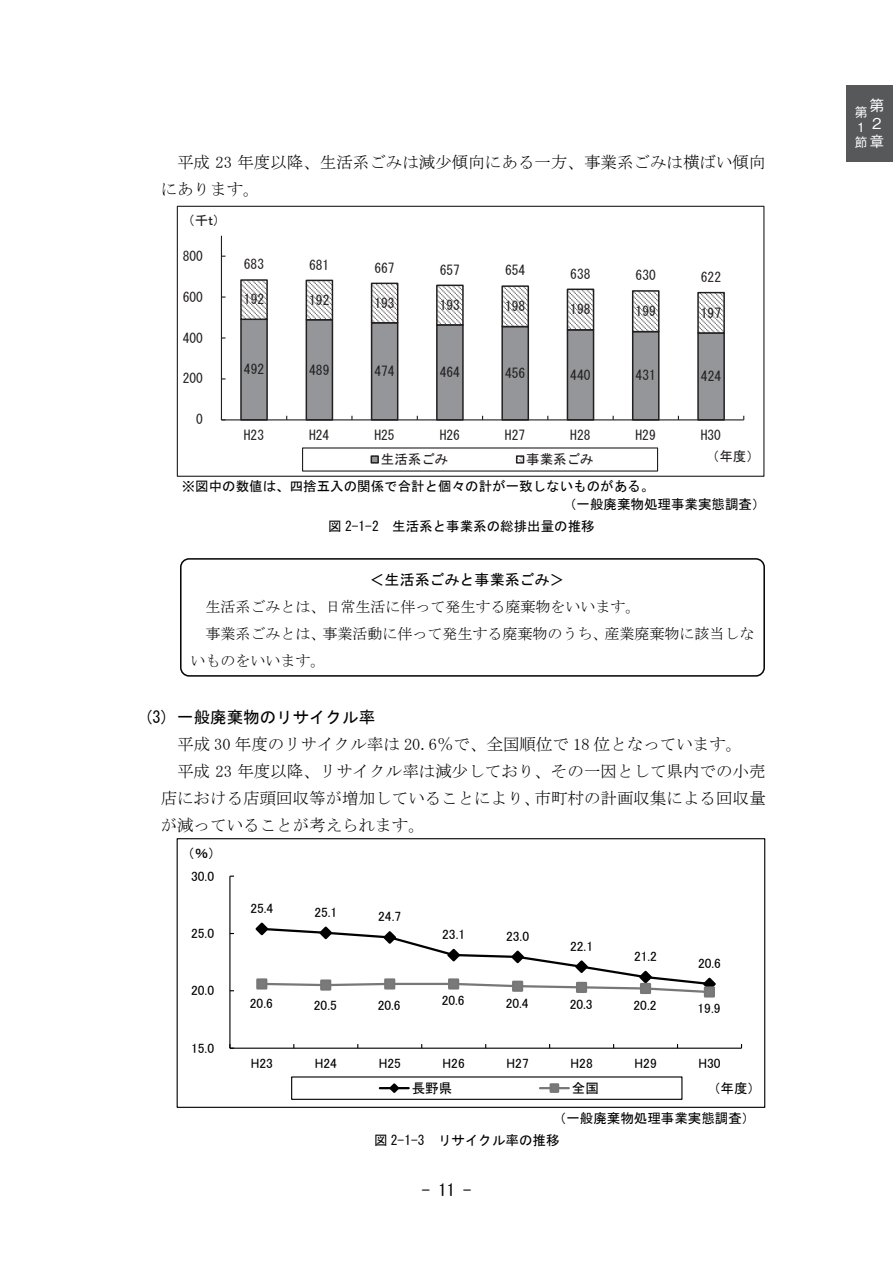
<style>
.page{position:relative;width:893px;height:1263px;background:#fff}
.page>*{position:absolute;margin:0;border:0;box-sizing:border-box;transform-origin:0 0}
.t1{font:16.5px/27px "MS Mincho";color:#000}
.t2{font:16.5px "MS Gothic";color:#000}
.t3{font:15px "MS Mincho";color:#000}
.t4{font:15px "MS Gothic";color:#000}
.t5{font:500 14.85px/17.9px "Gothic BBB Pr 6 N";color:#fff}
.t6{font:13.5px "MS Gothic";color:#231f20}
.t7{font:13.5px "MS P Gothic";color:#000}
.t8{font:13.5px/18px "MS Gothic";color:#000}
.t9{font:13.5px "MS P Gothic";color:#231f20}
.t10{font:500 12.75px/15.3px "Gothic BBB Pr 6 N";color:#fff}
</style>
<div class="page">
<hr style="left:229px;top:876px;width:1px;height:172px;background:#000">
<hr style="left:230px;top:1047px;width:511px;height:2px;background:#000">
<svg style="left:229px;top:1044px;width:5px;height:5px"></svg>
<svg style="left:255px;top:922px;width:461px;height:72px"></svg>
<div style="left:257px;top:979px;width:9px;height:9px;background:#7a7a7a"></div>
<div style="left:256px;top:978px;width:11px;height:11px;border:2px solid #777"></div>
<div style="left:321px;top:980px;width:9px;height:9px;background:#7a7a7a"></div>
<div style="left:320px;top:979px;width:11px;height:12px;border:2px solid #777"></div>
<div style="left:385px;top:979px;width:9px;height:9px;background:#7a7a7a"></div>
<div style="left:384px;top:978px;width:11px;height:11px;border:2px solid #777"></div>
<div style="left:449px;top:979px;width:9px;height:9px;background:#7a7a7a"></div>
<div style="left:448px;top:978px;width:11px;height:11px;border:2px solid #777"></div>
<div style="left:513px;top:982px;width:9px;height:9px;background:#7a7a7a"></div>
<div style="left:512px;top:981px;width:11px;height:11px;border:2px solid #777"></div>
<div style="left:577px;top:983px;width:9px;height:9px;background:#7a7a7a"></div>
<div style="left:576px;top:982px;width:11px;height:11px;border:2px solid #777"></div>
<div style="left:641px;top:984px;width:9px;height:9px;background:#7a7a7a"></div>
<div style="left:640px;top:983px;width:11px;height:11px;border:2px solid #777"></div>
<div style="left:705px;top:987px;width:9px;height:9px;background:#7a7a7a"></div>
<div style="left:704px;top:986px;width:11px;height:11px;border:2px solid #777"></div>
<div style="left:291px;top:1076px;width:391px;height:24px;border:1px solid #000"></div>
<hr style="left:380px;top:1087px;width:29px;height:2px;background:#000">
<svg style="left:387px;top:1083px;width:14px;height:10px"></svg>
<hr style="left:540px;top:1087px;width:29px;height:2px;background:#777">
<div style="left:551px;top:1084px;width:7px;height:8px;background:#7a7a7a"></div>
<div style="left:550px;top:1083px;width:9px;height:10px;border:2px solid #777"></div>
<div style="left:177px;top:839px;width:588px;height:269px;border:1px solid #000"></div>
<div style="left:180px;top:558px;width:585px;height:119px;border:2px solid #000;border-radius:8px"></div>
<svg style="left:239px;top:334px;width:487px;height:87px"></svg>
<svg style="left:240px;top:279px;width:485px;height:55px"></svg>
<hr style="left:221px;top:236px;width:1px;height:184px;background:#231f20">
<hr style="left:221px;top:419px;width:523px;height:1px;background:#231f20">
<div style="left:371px;top:456px;width:7px;height:7px;background:#949699"></div>
<div style="left:371px;top:455px;width:8px;height:9px;border:2px solid #231f20"></div>
<div style="left:516px;top:455px;width:8px;height:9px;border:2px solid #231f20"></div>
<div style="left:177px;top:206px;width:587px;height:271px;border:1px solid #231f20"></div>
<div style="left:846px;top:85px;width:47px;height:77px;background:#57585a"></div>
<p class="t1" style="left:161px;top:149px;width:606px;text-indent:16px">平成 23 年度以降、生活系ごみは減少傾向にある一方、事業系ごみは横ばい傾向にあります。</p>
<p class="t9" style="left:188px;top:214px;width:33px">（千ｔ）</p>
<p class="t6" style="left:183px;top:249px;width:22px">800</p>
<p class="t6" style="left:183px;top:290px;width:22px">600</p>
<p class="t6" style="left:183px;top:331px;width:22px">400</p>
<p class="t6" style="left:183px;top:372px;width:22px">200</p>
<p class="t6" style="left:196px;top:413px;width:8px">0</p>
<p class="t6" style="left:244px;top:258px;width:22px">683</p>
<p class="t6" style="left:309px;top:258px;width:22px">681</p>
<p class="t6" style="left:374px;top:261px;width:22px">667</p>
<p class="t6" style="left:440px;top:263px;width:22px">657</p>
<p class="t6" style="left:505px;top:264px;width:22px">654</p>
<p class="t6" style="left:570px;top:267px;width:22px">638</p>
<p class="t6" style="left:636px;top:269px;width:22px">630</p>
<p class="t6" style="left:701px;top:270px;width:22px">622</p>
<p class="t6" style="left:244px;top:293px;width:22px">192</p>
<p class="t6" style="left:309px;top:293px;width:22px">192</p>
<p class="t6" style="left:374px;top:296px;width:22px">193</p>
<p class="t6" style="left:440px;top:298px;width:22px">193</p>
<p class="t6" style="left:505px;top:300px;width:22px">198</p>
<p class="t6" style="left:570px;top:303px;width:22px">198</p>
<p class="t6" style="left:636px;top:304px;width:22px">199</p>
<p class="t6" style="left:701px;top:306px;width:22px">197</p>
<p class="t6" style="left:244px;top:363px;width:22px">492</p>
<p class="t6" style="left:309px;top:363px;width:22px">489</p>
<p class="t6" style="left:374px;top:364px;width:22px">474</p>
<p class="t6" style="left:440px;top:366px;width:22px">464</p>
<p class="t6" style="left:505px;top:366px;width:22px">456</p>
<p class="t6" style="left:570px;top:368px;width:22px">440</p>
<p class="t6" style="left:636px;top:369px;width:22px">431</p>
<p class="t6" style="left:701px;top:370px;width:22px">424</p>
<p class="t6" style="left:244px;top:428px;width:22px">H23</p>
<p class="t6" style="left:309px;top:428px;width:22px">H24</p>
<p class="t6" style="left:374px;top:428px;width:22px">H25</p>
<p class="t6" style="left:440px;top:428px;width:22px">H26</p>
<p class="t6" style="left:505px;top:428px;width:22px">H27</p>
<p class="t6" style="left:570px;top:428px;width:22px">H28</p>
<p class="t6" style="left:636px;top:428px;width:22px">H29</p>
<p class="t6" style="left:701px;top:428px;width:22px">H30</p>
<p class="t6" style="left:381px;top:452px;width:69px">生活系ごみ</p>
<p class="t6" style="left:526px;top:452px;width:69px">事業系ごみ</p>
<p class="t6" style="left:706px;top:449px;width:55px">（年度）</p>
<p class="t8" style="left:563px;top:477px;width:204px;text-indent:-381px">※図中の数値は、四捨五入の関係で合計と個々の計が一致しないものがある。<br>（一般廃棄物処理事業実態調査）</p>
<p class="t8" style="left:328px;top:517px;width:268px">図 2-1-2 生活系と事業系の総排出量の推移</p>
<p class="t4" style="left:370px;top:572px;width:197px">＜生活系ごみと事業系ごみ＞</p>
<p class="t3" style="left:206px;top:599px;width:437px">生活系ごみとは、日常生活に伴って発生する廃棄物をいいます。</p>
<p class="t3" style="left:206px;top:626px;width:550px">事業系ごみとは、事業活動に伴って発生する廃棄物のうち、産業廃棄物に該当しな</p>
<p class="t3" style="left:190px;top:653px;width:137px">いものをいいます。</p>
<p class="t2" style="left:144px;top:709px;width:233px">(3) 一般廃棄物のリサイクル率</p>
<p class="t1" style="left:177px;top:731px;width:567px">平成 30 年度のリサイクル率は 20.6％で、全国順位で 18 位となっています。</p>
<p class="t1" style="left:177px;top:758px;width:590px">平成 23 年度以降、リサイクル率は減少しており、その一因として県内での小売</p>
<p class="t1" style="left:161px;top:785px;width:606px">店における店頭回収等が増加していることにより、市町村の計画収集による回収量</p>
<p class="t1" style="left:161px;top:811px;width:266px">が減っていることが考えられます。</p>
<p class="t7" style="left:188px;top:846px;width:29px">（％）</p>
<p class="t7" style="left:191px;top:869px;width:25px">30.0</p>
<p class="t7" style="left:191px;top:926px;width:25px">25.0</p>
<p class="t7" style="left:191px;top:984px;width:25px">20.0</p>
<p class="t7" style="left:191px;top:1041px;width:25px">15.0</p>
<p class="t7" style="left:250px;top:901px;width:24px">25.4</p>
<p class="t7" style="left:314px;top:905px;width:24px">25.1</p>
<p class="t7" style="left:378px;top:910px;width:24px">24.7</p>
<p class="t7" style="left:442px;top:927px;width:24px">23.1</p>
<p class="t7" style="left:506px;top:929px;width:24px">23.0</p>
<p class="t7" style="left:570px;top:939px;width:24px">22.1</p>
<p class="t7" style="left:634px;top:949px;width:24px">21.2</p>
<p class="t7" style="left:698px;top:956px;width:24px">20.6</p>
<p class="t7" style="left:250px;top:997px;width:24px">20.6</p>
<p class="t7" style="left:314px;top:998px;width:24px">20.5</p>
<p class="t7" style="left:378px;top:998px;width:24px">20.6</p>
<p class="t7" style="left:442px;top:994px;width:24px">20.6</p>
<p class="t7" style="left:506px;top:996px;width:24px">20.4</p>
<p class="t7" style="left:570px;top:997px;width:24px">20.3</p>
<p class="t7" style="left:634px;top:998px;width:24px">20.2</p>
<p class="t7" style="left:698px;top:1002px;width:24px">19.9</p>
<p class="t7" style="left:251px;top:1056px;width:24px">H23</p>
<p class="t7" style="left:315px;top:1056px;width:24px">H24</p>
<p class="t7" style="left:379px;top:1056px;width:24px">H25</p>
<p class="t7" style="left:443px;top:1056px;width:24px">H26</p>
<p class="t7" style="left:507px;top:1056px;width:24px">H27</p>
<p class="t7" style="left:570px;top:1056px;width:24px">H28</p>
<p class="t7" style="left:634px;top:1056px;width:24px">H29</p>
<p class="t7" style="left:698px;top:1056px;width:24px">H30</p>
<p class="t7" style="left:412px;top:1081px;width:42px">長野県</p>
<p class="t7" style="left:572px;top:1081px;width:28px">全国</p>
<p class="t8" style="left:707px;top:1079px;width:55px">（年度）</p>
<p class="t8" style="left:374px;top:1107px;width:383px;line-height:21.9px;text-indent:179px">（一般廃棄物処理事業実態調査）図 2-1-3 リサイクル率の推移</p>
<p class="t2" style="left:422px;top:1181px;width:51px">- 11 -</p>
<p class="t10" style="left:855px;top:103px;width:13px">第<br>１節</p>
<p class="t5" style="left:870px;top:96px;width:15px">第<br>２章</p>
</div>
